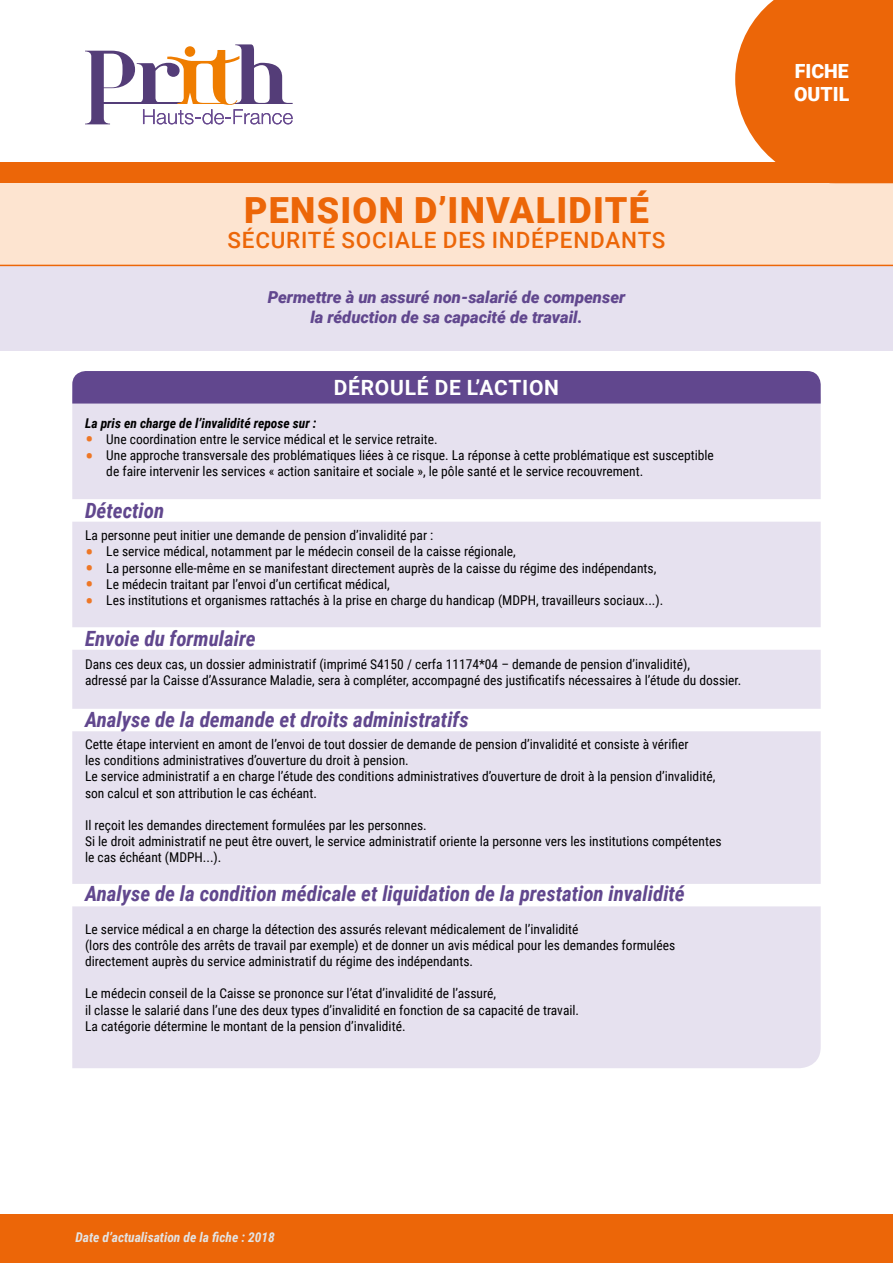
<style>
.page{position:relative;width:893px;height:1263px;background:#fff}
.page>*{position:absolute;margin:0;border:0;box-sizing:border-box;transform-origin:0 0}
.t1{font:900 36px "Roboto";letter-spacing:.035em;color:#ec6608}
.t2{font:500 22.5px "Roboto";letter-spacing:.035em;color:#ec6608}
.t3{font:italic 700 21px "Roboto Condensed";color:#61478e}
.t4{font:700 21px "Roboto";letter-spacing:.035em;color:#fff}
.t5{font:900 19.5px/23.4px "Roboto";color:#fff}
.t6{font:italic 900 16.5px/19.8px "Roboto";color:#61478e;text-align:center}
.t7{font:13.5px/16.2px "Roboto Condensed";color:#000}
.t8{font:italic 700 13.5px "Roboto Condensed";color:#000}
.t9{font:italic 700 13.5px "Roboto Condensed";color:#e3e3e3}
.s1{font-size:25.5px;color:#ee7726}
</style>
<div class="page">
<div style="left:0;top:163px;width:893px;height:21px;background:#ec6608"></div>
<div style="left:0;top:183px;width:893px;height:95px;background:#fde4d0"></div>
<div style="left:0;top:265px;width:893px;height:86px;background:#e6e1ef"></div>
<hr style="left:0;top:265px;width:893px;height:1px;background:#ec6608">
<svg style="left:85px;top:44px;width:208px;height:80px"></svg>
<svg style="left:735px;top:0;width:158px;height:163px;background:#ed721b"></svg>
<div style="left:0;top:1214px;width:893px;height:49px;background:#ec6608"></div>
<div style="left:72px;top:404px;width:749px;height:664px;background:#e6e1ef"></div>
<div style="left:72px;top:371px;width:749px;height:33px;background:#61478e"></div>
<div style="left:32px;top:499px;width:828px;height:23px;background:#fff;border-radius:9px"></div>
<div style="left:32px;top:627px;width:828px;height:23px;background:#fff;border-radius:9px"></div>
<div style="left:32px;top:709px;width:828px;height:22px;background:#fff;border-radius:9px"></div>
<div style="left:32px;top:884px;width:828px;height:22px;background:#fff;border-radius:9px"></div>
<h1 class="t1" style="left:244px;top:185px;width:406px">PENSION D’INVALIDITÉ</h1>
<h2 class="t2" style="left:227px;top:224px;width:440px">SÉCURITÉ SOCIALE DES INDÉPENDANTS</h2>
<p class="t6" style="left:268px;top:287px;width:359px">Permettre à un assuré non-salarié de compenser la réduction de sa capacité de travail.</p>
<h3 class="t4" style="left:334px;top:373px;width:227px">DÉROULÉ DE L’ACTION</h3>
<p class="t8" style="left:85px;top:413px;width:233px">La pris en charge de l’invalidité repose sur :</p>
<p class="t7" style="left:85px;top:430px;width:354px"><span class="s1">•</span> Une coordination entre le service médical et le service retraite.</p>
<p class="t7" style="left:106px;top:447px;width:609px;text-indent:-21px"><span class="s1">•</span> Une approche transversale des problématiques liées à ce risque. La réponse à cette problématique est susceptible de faire intervenir les services « action sanitaire et sociale », le pôle santé et le service recouvrement.</p>
<h3 class="t3" style="left:85px;top:495px;width:81px">Détection</h3>
<p class="t7" style="left:85px;top:527px;width:350px">La personne peut initier une demande de pension d’invalidité par :</p>
<p class="t7" style="left:85px;top:543px;width:432px"><span class="s1">•</span> Le service médical, notamment par le médecin conseil de la caisse régionale,</p>
<p class="t7" style="left:85px;top:559px;width:573px"><span class="s1">•</span> La personne elle-même en se manifestant directement auprès de la caisse du régime des indépendants,</p>
<p class="t7" style="left:85px;top:575px;width:306px"><span class="s1">•</span> Le médecin traitant par l’envoi d’un certificat médical,</p>
<p class="t7" style="left:85px;top:592px;width:580px"><span class="s1">•</span> Les institutions et organismes rattachés à la prise en charge du handicap (MDPH, travailleurs sociaux...).</p>
<h3 class="t3" style="left:85px;top:624px;width:172px">Envoie du formulaire</h3>
<p class="t7" style="left:85px;top:655px;width:658px">Dans ces deux cas, un dossier administratif (imprimé S4150 / cerfa 11174*04 – demande de pension d’invalidité),<br>adressé par la Caisse d’Assurance Maladie, sera à compléter, accompagné des justificatifs nécessaires à l’étude du dossier.</p>
<h3 class="t3" style="left:85px;top:704px;width:385px">Analyse de la demande et droits administratifs</h3>
<p class="t7" style="left:85px;top:736px;width:632px">Cette étape intervient en amont de l’envoi de tout dossier de demande de pension d’invalidité et consiste à vérifier<br>les conditions administratives d’ouverture du droit à pension.<br>Le service administratif a en charge l’étude des conditions administratives d’ouverture de droit à la pension d’invalidité, son calcul et son attribution le cas échéant.</p>
<p class="t7" style="left:85px;top:817px;width:638px">Il reçoit les demandes directement formulées par les personnes.<br>Si le droit administratif ne peut être ouvert, le service administratif oriente la personne vers les institutions compétentes le cas échéant (MDPH...).</p>
<h3 class="t3" style="left:85px;top:879px;width:601px">Analyse de la condition médicale et liquidation de la prestation invalidité</h3>
<p class="t7" style="left:85px;top:920px;width:592px">Le service médical a en charge la détection des assurés relevant médicalement de l’invalidité<br>(lors des contrôle des arrêts de travail par exemple) et de donner un avis médical pour les demandes formulées directement auprès du service administratif du régime des indépendants.</p>
<p class="t7" style="left:85px;top:985px;width:496px">Le médecin conseil de la Caisse se prononce sur l’état d’invalidité de l’assuré,<br>il classe le salarié dans l’une des deux types d’invalidité en fonction de sa capacité de travail.<br>La catégorie détermine le montant de la pension d’invalidité.</p>
<h3 class="t5" style="left:794px;top:58px;width:57px">FICHE<br>OUTIL</h3>
<p class="t9" style="left:75px;top:1228px;width:201px">Date d’actualisation de la fiche : 2018</p>
</div>
